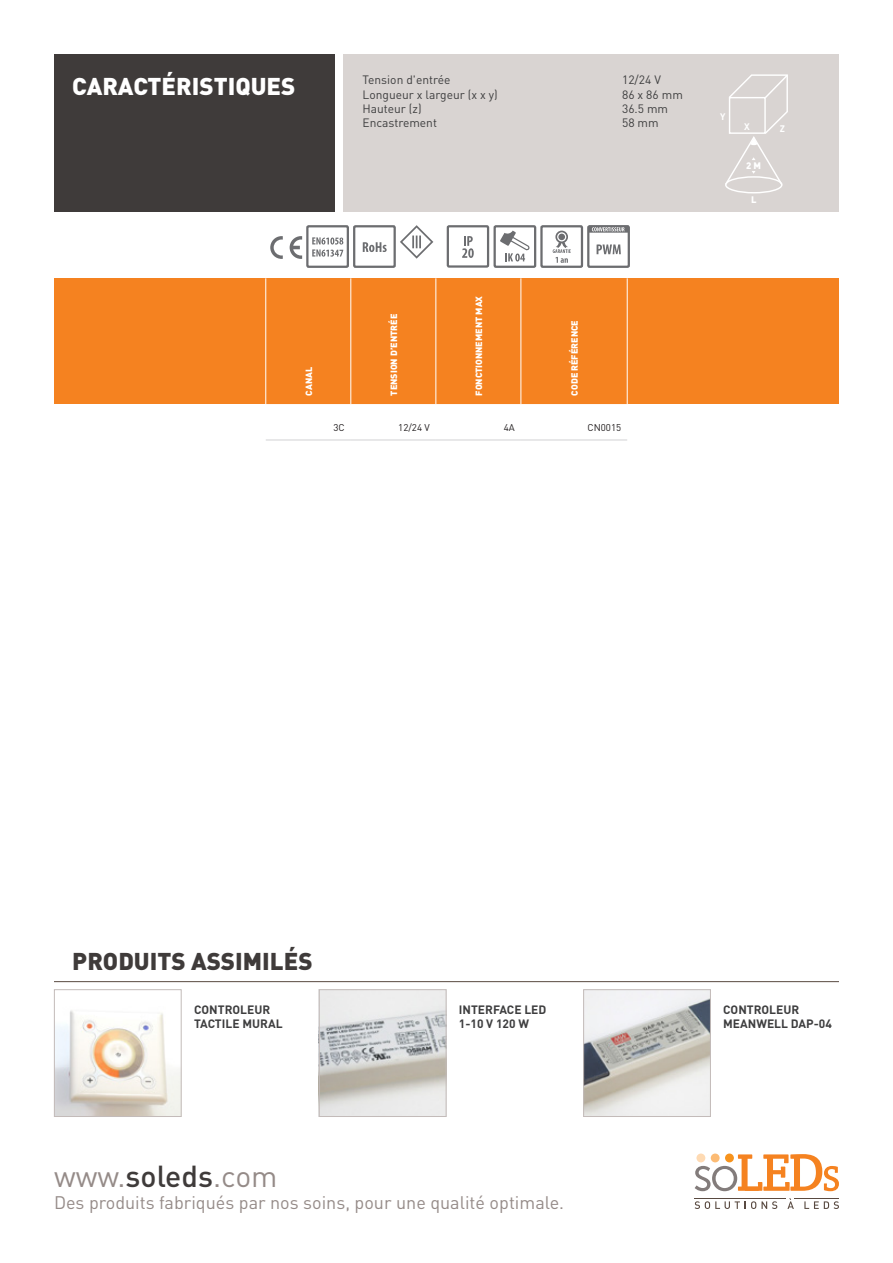
<style>
.page{position:relative;width:893px;height:1263px;background:#fff}
.page>*{position:absolute;margin:0;border:0;box-sizing:border-box;transform-origin:0 0}
.t1{font:30px "DIN";color:#958b88}
.t2{font:900 24px "DIN";color:#3f3b3a}
.t3{font:900 24px "DIN";color:#fff}
.t4{font:18px "DIN";color:#958b88}
.t5{font:12px "DIN";color:#3e3e3f}
.t6{font:700 12px/14.4px "DIN";color:#3e3e3f}
.t7{font:9.75px "DIN";color:#231f20}
.t8{font:900 9.45px "DIN";color:#fff}
.t9{font:700 9.45px "DIN";color:#fff}
.t10{font:900 9px "DIN";color:#fff}
.s1{font-weight:500;color:#3f3b3a}
</style>
<div class="page">
<svg style="left:695px;top:1154px;width:144px;height:37px"></svg>
<div style="left:725px;top:1153px;width:9px;height:9px;background:#f7931d;border-radius:50%"></div>
<div style="left:711px;top:1153px;width:9px;height:9px;background:#fcbb74;border-radius:50%"></div>
<div style="left:696px;top:1153px;width:9px;height:9px;background:#fedab3;border-radius:50%"></div>
<svg style="left:695px;top:1201px;width:82px;height:8px"></svg>
<svg style="left:787px;top:1198px;width:7px;height:11px"></svg>
<svg style="left:804px;top:1201px;width:35px;height:8px"></svg>
<hr style="left:794px;top:1198px;width:45px;height:1px;background:#594a41">
<hr style="left:695px;top:1198px;width:91px;height:1px;background:#594a41">
<div style="left:54px;top:54px;width:280px;height:157px;background:#3f3b3a"></div>
<div style="left:344px;top:54px;width:495px;height:157px;background:#d9d4d2"></div>
<div style="left:725px;top:176px;width:57px;height:17px;border:1px solid #fff;border-radius:50%"></div>
<hr style="left:54px;top:981px;width:785px;height:1px;background:#594a41">
<img style="left:56px;top:1010px;width:124px;height:105px">
<div style="left:54px;top:989px;width:128px;height:128px;border:1px solid #c3bbb9"></div>
<img style="left:321px;top:991px;width:123px;height:124px">
<div style="left:319px;top:989px;width:127px;height:128px;border:1px solid #c3bbb9"></div>
<img style="left:585px;top:991px;width:124px;height:124px">
<div style="left:583px;top:989px;width:128px;height:128px;border:1px solid #c3bbb9"></div>
<svg style="left:270px;top:236px;width:32px;height:23px"></svg>
<div style="left:306px;top:225px;width:43px;height:43px;border:2px solid #6c6d70"></div>
<svg style="left:312px;top:237px;width:31px;height:20px"></svg>
<div style="left:353px;top:225px;width:43px;height:43px;border:2px solid #6c6d70"></div>
<svg style="left:363px;top:242px;width:24px;height:10px"></svg>
<svg style="left:400px;top:225px;width:33px;height:34px"></svg>
<div style="left:447px;top:225px;width:42px;height:43px;border:2px solid #6c6d70"></div>
<svg style="left:462px;top:236px;width:12px;height:22px"></svg>
<div style="left:493px;top:225px;width:43px;height:43px;border:2px solid #6c6d70"></div>
<svg style="left:500px;top:231px;width:30px;height:30px"></svg>
<div style="left:540px;top:225px;width:43px;height:43px;border:2px solid #6c6d70"></div>
<div style="left:555px;top:231px;width:13px;height:12px;border:2px solid #6c6d70;border-radius:50%"></div>
<div style="left:558px;top:234px;width:7px;height:6px;background:#6c6d70;border-radius:50%"></div>
<svg style="left:553px;top:242px;width:18px;height:21px"></svg>
<div style="left:587px;top:225px;width:43px;height:43px;border:2px solid #6c6d70"></div>
<svg style="left:589px;top:226px;width:39px;height:7px"></svg>
<svg style="left:597px;top:244px;width:24px;height:10px"></svg>
<div style="left:54px;top:278px;width:785px;height:126px;background:#f58220"></div>
<svg style="left:266px;top:278px;width:361px;height:126px"></svg>
<hr style="left:265px;top:278px;width:1px;height:126px;background:#fff">
<hr style="left:350px;top:278px;width:1px;height:126px;background:#fff">
<hr style="left:435px;top:278px;width:1px;height:126px;background:#fff">
<hr style="left:520px;top:278px;width:1px;height:126px;background:#fff">
<hr style="left:627px;top:278px;width:1px;height:126px;background:#fff">
<hr style="left:266px;top:440px;width:85px;height:1px;background:#d1d2d4">
<hr style="left:351px;top:440px;width:85px;height:1px;background:#d1d2d4">
<hr style="left:436px;top:440px;width:85px;height:1px;background:#d1d2d4">
<hr style="left:521px;top:440px;width:106px;height:1px;background:#d1d2d4">
<svg style="left:725px;top:74px;width:63px;height:112px"></svg>
<h2 class="t3" style="left:72px;top:70px;width:225px">CARACTÉRISTIQUES</h2>
<p class="t5" style="left:363px;top:72px;width:89px">Tension d'entrée</p>
<p class="t5" style="left:622px;top:72px;width:40px">12/24 V</p>
<p class="t5" style="left:363px;top:87px;width:137px">Longueur x largeur (x x y)</p>
<p class="t5" style="left:622px;top:87px;width:62px">86 x 86 mm</p>
<p class="t5" style="left:363px;top:101px;width:61px">Hauteur (z)</p>
<p class="t5" style="left:622px;top:101px;width:48px">36.5 mm</p>
<p class="t5" style="left:363px;top:116px;width:76px">Encastrement</p>
<p class="t5" style="left:622px;top:116px;width:38px">58 mm</p>
<p class="t10" style="left:303px;top:395px;width:30px;rotate:-90deg">CANAL</p>
<p class="t10" style="left:388px;top:395px;width:83px;rotate:-90deg">TENSION D’ENTRÉE</p>
<p class="t10" style="left:473px;top:395px;width:101px;rotate:-90deg">FONCTIONNEMENT MAX</p>
<p class="t10" style="left:569px;top:395px;width:77px;rotate:-90deg">CODE RÉFÉRENCE</p>
<p class="t7" style="left:333px;top:422px;width:13px">3C</p>
<p class="t7" style="left:398px;top:422px;width:33px">12/24 V</p>
<p class="t7" style="left:504px;top:422px;width:13px">4A</p>
<p class="t7" style="left:587px;top:422px;width:35px">CN0015</p>
<p class="t9" style="left:720px;top:110px;width:7px">Y</p>
<p class="t9" style="left:744px;top:120px;width:7px">X</p>
<p class="t8" style="left:746px;top:160px;width:16px">2 M</p>
<p class="t8" style="left:751px;top:193px;width:7px">L</p>
<p class="t9" style="left:780px;top:122px;width:7px">Z</p>
<h2 class="t2" style="left:72px;top:945px;width:242px">PRODUITS ASSIMILÉS</h2>
<p class="t6" style="left:194px;top:1001px;width:90px">CONTROLEUR<br>TACTILE MURAL</p>
<p class="t6" style="left:459px;top:1001px;width:89px">INTERFACE LED<br>1-10 V 120 W</p>
<p class="t6" style="left:723px;top:1001px;width:110px">CONTROLEUR<br>MEANWELL DAP-04</p>
<h1 class="t1" style="left:54px;top:1158px;width:225px">www.<span class="s1">soleds</span>.com</h1>
<h3 class="t4" style="left:54px;top:1191px;width:512px">Des produits fabriqués par nos soins, pour une qualité optimale.</h3>
</div>
